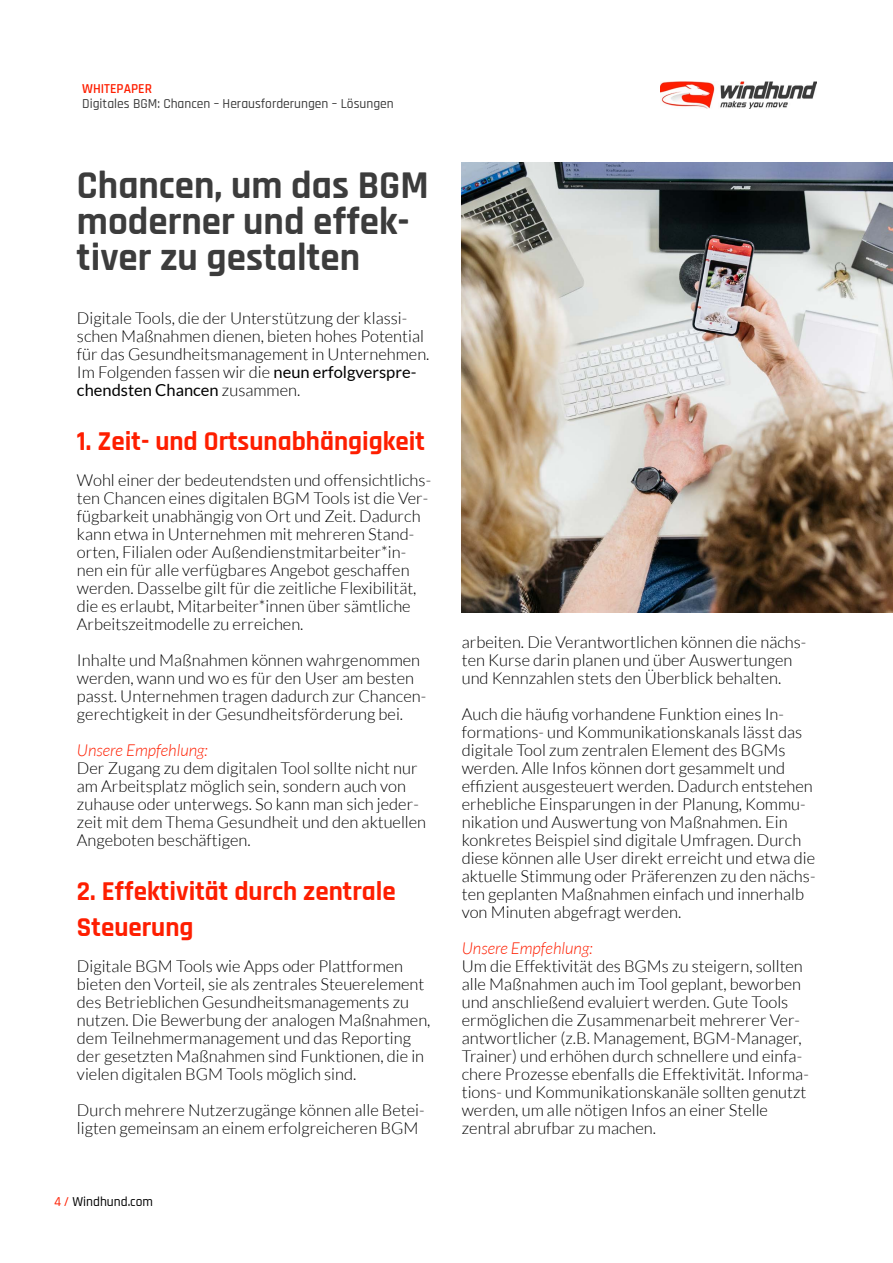
<style>
.page{position:relative;width:893px;height:1263px;background:#fff}
.page>*{position:absolute;margin:0;border:0;box-sizing:border-box;transform-origin:0 0}
.t1{font:700 39px/36px "Rajdhani";color:#3c3c3c}
.t2{font:700 27px/36px "Rajdhani";color:#fe1e00}
.t3{font:300 16.5px/18px "Lato";color:#000}
.t4{font:italic 300 16.5px "Lato";color:#fe1e00}
.t5{font:500 13.5px "Rajdhani";color:#3c3c3c}
.t6{font:500 13.5px "Rajdhani";color:#000}
.t7{font:600 13.5px "Rajdhani";color:#fe1e00}
.s1{font-weight:400}
.s2{color:#fe1e00}
</style>
<div class="page">
<img style="left:462px;top:162px;width:431px;height:450px">
<img style="left:660px;top:82px;width:156px;height:26px">
<p class="t7" style="left:82px;top:80px;width:71px">WHITEPAPER</p>
<p class="t5" style="left:82px;top:96px;width:313px">Digitales BGM: Chancen – Herausforderungen – Lösungen</p>
<h1 class="t1" style="left:77px;top:169px;width:353px">Chancen, um das BGM moderner und effek&shy;tiver zu gestalten</h1>
<p class="t3" style="left:77px;top:309px;width:354px">Digitale Tools, die der Unterstützung der klassi&shy;schen Maßnahmen dienen, bieten hohes Potential für das Gesundheitsmanagement in Unternehmen.<br>Im Folgenden fassen wir die <span class="s1">neun erfolgverspre&shy;chendsten Chancen</span> zusammen.</p>
<h2 class="t2" style="left:77px;top:424px;width:350px">1. Zeit- und Ortsunabhängigkeit</h2>
<p class="t3" style="left:77px;top:471px;width:356px">Wohl einer der bedeutendsten und offensichtlichs&shy;ten Chancen eines digitalen BGM Tools ist die Ver&shy;fügbarkeit unabhängig von Ort und Zeit. Dadurch kann etwa in Unternehmen mit mehreren Stand&shy;orten, Filialen oder Außendienstmitarbeiter*in&shy;nen ein für alle verfügbares Angebot geschaffen werden. Dasselbe gilt für die zeitliche Flexibilität, die es erlaubt, Mitarbeiter*innen über sämtliche Arbeitszeitmodelle zu erreichen.</p>
<p class="t3" style="left:77px;top:651px;width:351px">Inhalte und Maßnahmen können wahrgenommen werden, wann und wo es für den User am besten passt. Unternehmen tragen dadurch zur Chancen&shy;gerechtigkeit in der Gesundheitsförderung bei.</p>
<p class="t4" style="left:77px;top:741px;width:132px">Unsere Empfehlung:</p>
<p class="t3" style="left:77px;top:759px;width:351px">Der Zugang zu dem digitalen Tool sollte nicht nur am Arbeitsplatz möglich sein, sondern auch von zuhause oder unterwegs. So kann man sich jeder&shy;zeit mit dem Thema Gesundheit und den aktuellen Angeboten beschäftigen.</p>
<h2 class="t2" style="left:77px;top:874px;width:320px">2. Effektivität durch zentrale<br>Steuerung</h2>
<p class="t3" style="left:77px;top:957px;width:355px">Digitale BGM Tools wie Apps oder Plattformen bieten den Vorteil, sie als zentrales Steuerelement des Betrieblichen Gesundheitsmanagements zu nutzen. Die Bewerbung der analogen Maßnahmen, dem Teilnehmermanagement und das Reporting der gesetzten Maßnahmen sind Funktionen, die in vielen digitalen BGM Tools möglich sind.</p>
<p class="t3" style="left:77px;top:1101px;width:349px">Durch mehrere Nutzerzugänge können alle Betei&shy;ligten gemeinsam an einem erfolgreicheren BGM</p>
<p class="t6" style="left:54px;top:1194px;width:100px"><span class="s2">4 /</span> Windhund.com</p>
<p class="t3" style="left:462px;top:633px;width:346px">arbeiten. Die Verantwortlichen können die nächs&shy;ten Kurse darin planen und über Auswertungen und Kennzahlen stets den Überblick behalten.</p>
<p class="t3" style="left:462px;top:705px;width:355px">Auch die häufig vorhandene Funktion eines In&shy;formations- und Kommunikationskanals lässt das digitale Tool zum zentralen Element des BGMs werden. Alle Infos können dort gesammelt und effizient ausgesteuert werden. Dadurch entstehen erhebliche Einsparungen in der Planung, Kommu&shy;nikation und Auswertung von Maßnahmen. Ein konkretes Beispiel sind digitale Umfragen. Durch diese können alle User direkt erreicht und etwa die aktuelle Stimmung oder Präferenzen zu den nächs&shy;ten geplanten Maßnahmen einfach und innerhalb von Minuten abgefragt werden.</p>
<p class="t4" style="left:462px;top:939px;width:132px">Unsere Empfehlung:</p>
<p class="t3" style="left:462px;top:957px;width:348px">Um die Effektivität des BGMs zu steigern, sollten alle Maßnahmen auch im Tool geplant, beworben und anschließend evaluiert werden. Gute Tools ermöglichen die Zusammenarbeit mehrerer Ver&shy;antwortlicher (z.B. Management, BGM-Manager, Trainer) und erhöhen durch schnellere und einfa&shy;chere Prozesse ebenfalls die Effektivität. Informa&shy;tions- und Kommunikationskanäle sollten genutzt werden, um alle nötigen Infos an einer Stelle zentral abrufbar zu machen.</p>
</div>
